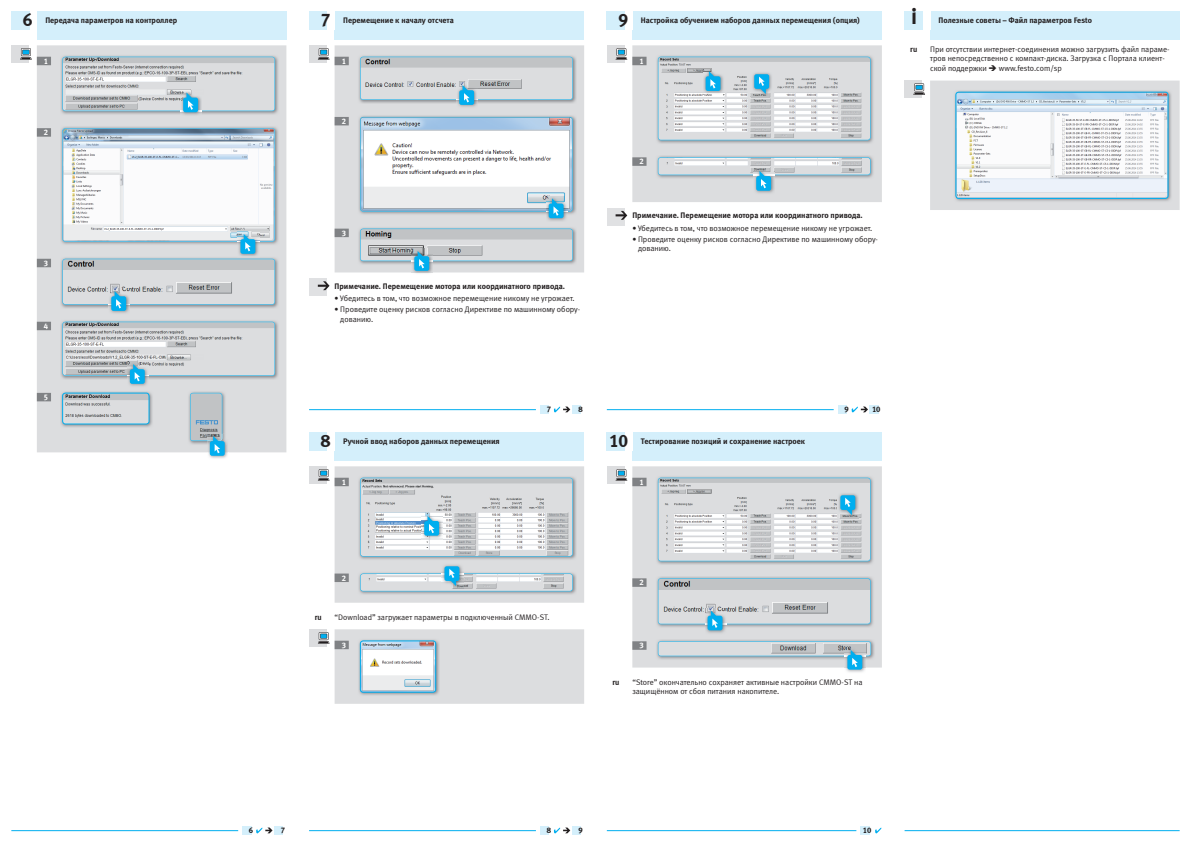
<style>
.page{position:relative;width:1191px;height:842px;background:#fff}
.page>*{position:absolute;margin:0;border:0;box-sizing:border-box;transform-origin:0 0}
.t1{font:700 22px "Meta Plus LF";color:#231f20}
.t2{font:700 18px "Meta Plus LF";color:#231f20}
.t3{font:8px/9.6px "Meta Plus LF";color:#231f20}
.t4{font:700 8px "Meta Plus LF";color:#231f20}
.t5{font:700 8px "Meta Plus LF";color:#fff}
</style>
<div class="page">
<hr style="left:904px;top:830px;width:275px;height:1px;background:#00aeef">
<div style="left:37px;top:45px;width:249px;height:407px;background:#dcdddf"></div>
<div style="left:11px;top:45px;width:18px;height:18px;background:#dcdddf"></div>
<svg style="left:20px;top:48px;width:12px;height:12px"></svg>
<div style="left:37px;top:57px;width:14px;height:8px;background:#808285"></div>
<img style="left:60px;top:54px;width:219px;height:61px">
<div style="left:37px;top:128px;width:14px;height:9px;background:#808285"></div>
<img style="left:60px;top:126px;width:219px;height:120px">
<div style="left:37px;top:259px;width:14px;height:8px;background:#808285"></div>
<img style="left:60px;top:256px;width:219px;height:53px">
<div style="left:37px;top:322px;width:14px;height:8px;background:#808285"></div>
<img style="left:60px;top:319px;width:219px;height:61px">
<div style="left:37px;top:393px;width:14px;height:8px;background:#808285"></div>
<img style="left:188px;top:391px;width:38px;height:54px">
<svg style="left:62px;top:57px;width:213px;height:59px"></svg>
<img style="left:109px;top:311px;width:21px;height:4px">
<svg style="left:62px;top:128px;width:213px;height:183px"></svg>
<img style="left:127px;top:384px;width:21px;height:4px">
<svg style="left:62px;top:322px;width:213px;height:62px"></svg>
<img style="left:209px;top:434px;width:19px;height:25px">
<svg style="left:190px;top:393px;width:35px;height:63px"></svg>
<img style="left:60px;top:391px;width:93px;height:37px">
<img style="left:64px;top:393px;width:85px;height:31px">
<div style="left:62px;top:393px;width:87px;height:31px;border:1px solid #00aeef;border-radius:3px"></div>
<div style="left:334px;top:45px;width:250px;height:227px;background:#dcdddf"></div>
<div style="left:309px;top:45px;width:18px;height:18px;background:#dcdddf"></div>
<svg style="left:318px;top:48px;width:11px;height:12px"></svg>
<div style="left:334px;top:57px;width:15px;height:8px;background:#808285"></div>
<img style="left:358px;top:54px;width:219px;height:50px">
<div style="left:334px;top:117px;width:15px;height:8px;background:#808285"></div>
<img style="left:358px;top:115px;width:219px;height:101px">
<div style="left:334px;top:229px;width:15px;height:8px;background:#808285"></div>
<img style="left:358px;top:226px;width:219px;height:39px">
<div style="left:309px;top:279px;width:17px;height:17px;background:#e0e1e3"></div>
<svg style="left:318px;top:281px;width:11px;height:9px"></svg>
<img style="left:457px;top:105px;width:21px;height:4px">
<svg style="left:360px;top:57px;width:213px;height:48px"></svg>
<img style="left:546px;top:218px;width:21px;height:4px">
<svg style="left:360px;top:117px;width:213px;height:101px"></svg>
<img style="left:412px;top:271px;width:21px;height:2px">
<svg style="left:360px;top:229px;width:213px;height:42px"></svg>
<div style="left:309px;top:466px;width:18px;height:18px;background:#dcdddf"></div>
<div style="left:309px;top:629px;width:18px;height:18px;background:#dcdddf"></div>
<svg style="left:318px;top:629px;width:266px;height:75px"></svg>
<div style="left:334px;top:641px;width:15px;height:8px;background:#808285"></div>
<img style="left:358px;top:638px;width:82px;height:58px">
<img style="left:360px;top:641px;width:76px;height:51px">
<div style="left:360px;top:641px;width:76px;height:51px;border:1px solid #00aeef;border-radius:3px"></div>
<svg style="left:318px;top:466px;width:266px;height:137px"></svg>
<div style="left:607px;top:45px;width:17px;height:18px;background:#dcdddf"></div>
<svg style="left:615px;top:45px;width:267px;height:157px"></svg>
<div style="left:607px;top:208px;width:17px;height:18px;background:#e0e1e3"></div>
<svg style="left:615px;top:211px;width:12px;height:9px"></svg>
<div style="left:632px;top:466px;width:250px;height:201px;background:#dcdddf"></div>
<div style="left:607px;top:466px;width:17px;height:18px;background:#dcdddf"></div>
<svg style="left:615px;top:469px;width:12px;height:12px"></svg>
<div style="left:632px;top:478px;width:14px;height:8px;background:#808285"></div>
<img style="left:655px;top:475px;width:219px;height:90px">
<div style="left:632px;top:578px;width:14px;height:9px;background:#808285"></div>
<img style="left:655px;top:576px;width:219px;height:52px">
<div style="left:632px;top:641px;width:14px;height:9px;background:#808285"></div>
<img style="left:655px;top:639px;width:220px;height:21px">
<svg style="left:658px;top:478px;width:212px;height:83px"></svg>
<img style="left:705px;top:630px;width:21px;height:4px">
<svg style="left:658px;top:578px;width:212px;height:52px"></svg>
<img style="left:847px;top:670px;width:17px;height:2px">
<svg style="left:658px;top:641px;width:213px;height:29px"></svg>
<div style="left:904px;top:81px;width:18px;height:17px;background:#dcdddf"></div>
<svg style="left:913px;top:81px;width:266px;height:129px"></svg>
<img style="left:953px;top:90px;width:219px;height:113px">
<img style="left:957px;top:92px;width:211px;height:105px">
<div style="left:955px;top:92px;width:213px;height:107px;border:1px solid #00aeef;border-radius:3px"></div>
<div style="left:37px;top:11px;width:249px;height:29px;background:#d4effb"></div>
<svg style="left:11px;top:11px;width:19px;height:18px"></svg>
<div style="left:334px;top:11px;width:250px;height:29px;background:#d4effb"></div>
<svg style="left:309px;top:11px;width:18px;height:18px"></svg>
<div style="left:334px;top:432px;width:250px;height:29px;background:#d4effb"></div>
<svg style="left:309px;top:432px;width:18px;height:18px"></svg>
<div style="left:632px;top:11px;width:250px;height:29px;background:#d4effb"></div>
<svg style="left:607px;top:11px;width:18px;height:18px"></svg>
<div style="left:632px;top:432px;width:250px;height:29px;background:#d4effb"></div>
<svg style="left:607px;top:432px;width:18px;height:18px"></svg>
<div style="left:930px;top:11px;width:249px;height:29px;background:#d4effb"></div>
<svg style="left:904px;top:11px;width:19px;height:18px"></svg>
<hr style="left:607px;top:409px;width:226px;height:1px;background:#00aeef">
<svg style="left:838px;top:405px;width:41px;height:9px"></svg>
<hr style="left:309px;top:409px;width:227px;height:1px;background:#00aeef">
<svg style="left:540px;top:405px;width:41px;height:9px"></svg>
<hr style="left:607px;top:830px;width:249px;height:1px;background:#00aeef">
<svg style="left:861px;top:826px;width:20px;height:9px"></svg>
<hr style="left:309px;top:830px;width:227px;height:1px;background:#00aeef">
<svg style="left:540px;top:826px;width:41px;height:9px"></svg>
<hr style="left:11px;top:830px;width:227px;height:1px;background:#00aeef">
<svg style="left:243px;top:826px;width:40px;height:9px"></svg>
<h2 class="t2" style="left:23px;top:9px;width:11px">6</h2>
<p class="t4" style="left:45px;top:15px;width:133px">Передача параметров на контроллер</p>
<h2 class="t2" style="left:321px;top:9px;width:11px">7</h2>
<p class="t4" style="left:343px;top:15px;width:112px">Перемещение к началу отсчета</p>
<p class="t5" style="left:44px;top:56px;width:6px">1</p>
<p class="t5" style="left:44px;top:127px;width:6px">2</p>
<p class="t5" style="left:44px;top:258px;width:6px">3</p>
<p class="t5" style="left:44px;top:321px;width:6px">4</p>
<p class="t5" style="left:44px;top:392px;width:6px">5</p>
<p class="t5" style="left:342px;top:56px;width:6px">1</p>
<p class="t5" style="left:342px;top:116px;width:6px">2</p>
<p class="t5" style="left:342px;top:228px;width:6px">3</p>
<p class="t4" style="left:334px;top:281px;width:232px">Примечание. Перемещение мотора или координатного привода.</p>
<p class="t3" style="left:334px;top:293px;width:241px">• Убедитесь в том, что возможное перемещение никому не угрожает.</p>
<p class="t3" style="left:340px;top:304px;width:241px;text-indent:-6px">• Проведите оценку рисков согласно Директиве по машинному обору&shy;дованию.</p>
<h2 class="t2" style="left:618px;top:9px;width:11px">9</h2>
<p class="t4" style="left:641px;top:15px;width:221px">Настройка обучением наборов данных перемещения (опция)</p>
<p class="t5" style="left:639px;top:56px;width:6px">1</p>
<p class="t5" style="left:639px;top:157px;width:6px">2</p>
<p class="t4" style="left:632px;top:210px;width:232px">Примечание. Перемещение мотора или координатного привода.</p>
<p class="t3" style="left:632px;top:223px;width:241px">• Убедитесь в том, что возможное перемещение никому не угрожает.</p>
<p class="t3" style="left:638px;top:234px;width:241px;text-indent:-6px">• Проведите оценку рисков согласно Директиве по машинному обору&shy;дованию.</p>
<h2 class="t2" style="left:321px;top:430px;width:11px">8</h2>
<p class="t4" style="left:343px;top:436px;width:158px">Ручной ввод наборов данных перемещения</p>
<p class="t5" style="left:342px;top:477px;width:6px">1</p>
<p class="t4" style="left:546px;top:404px;width:6px">7</p>
<p class="t4" style="left:578px;top:404px;width:6px">8</p>
<p class="t4" style="left:844px;top:404px;width:6px">9</p>
<p class="t4" style="left:872px;top:404px;width:10px">10</p>
<h2 class="t2" style="left:609px;top:430px;width:20px">10</h2>
<p class="t4" style="left:641px;top:436px;width:166px">Тестирование позиций и сохранение настроек</p>
<p class="t5" style="left:639px;top:477px;width:6px">1</p>
<h1 class="t1" style="left:911px;top:2px;width:8px">i</h1>
<p class="t4" style="left:938px;top:15px;width:155px">Полезные советы – Файл параметров Festo</p>
<p class="t4" style="left:910px;top:44px;width:9px">ru</p>
<p class="t3" style="left:930px;top:44px;width:241px">При отсутствии интернет-соединения можно загрузить файл параме&shy;тров непосредственно с компакт-диска. Загрузка с Портала клиент&shy;ской поддержки ➔ www.festo.com/sp</p>
<p class="t5" style="left:342px;top:573px;width:6px">2</p>
<p class="t4" style="left:315px;top:612px;width:9px">ru</p>
<p class="t3" style="left:334px;top:612px;width:216px">“Download” загружает параметры в подключенный CMMO-ST.</p>
<p class="t5" style="left:342px;top:640px;width:6px">3</p>
<p class="t5" style="left:639px;top:578px;width:6px">2</p>
<p class="t5" style="left:639px;top:641px;width:6px">3</p>
<p class="t4" style="left:612px;top:677px;width:9px">ru</p>
<p class="t3" style="left:632px;top:677px;width:232px">“Store” окончательно сохраняет активные настройки CMMO-ST на защищённом от сбоя питания накопителе.</p>
<p class="t4" style="left:249px;top:825px;width:6px">6</p>
<p class="t4" style="left:281px;top:825px;width:6px">7</p>
<p class="t4" style="left:546px;top:825px;width:6px">8</p>
<p class="t4" style="left:578px;top:825px;width:6px">9</p>
<p class="t4" style="left:863px;top:825px;width:10px">10</p>
</div>
